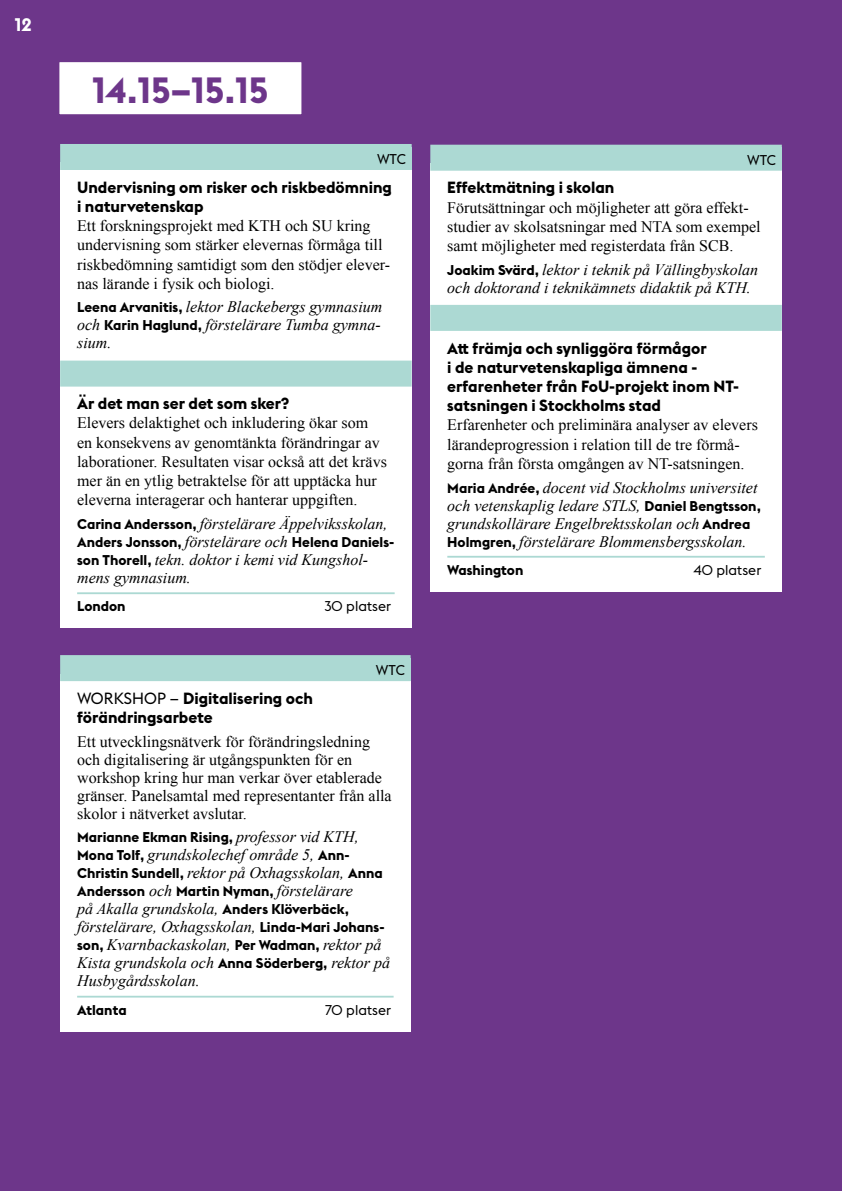
<style>
.page{position:relative;width:842px;height:1191px;background:#6d368a}
.page>*{position:absolute;margin:0;border:0;box-sizing:border-box;transform-origin:0 0}
.t1{font:700 36px "Stockholm Type";color:#6d368a}
.t2{font:700 18px "Stockholm Type";color:#fff}
.t3{font:16px/19.2px "Times New Roman";color:#000}
.t4{font:italic 16px/18px "Times New Roman";color:#000}
.t5{font:700 16px/19.2px "Stockholm Type";color:#000}
.t6{font:700 14px "Stockholm Type";color:#000}
.t7{font:14px "Stockholm Type";color:#000}
.s1{font-family:"Stockholm Type";font-weight:700;font-style:normal;font-size:14px}
.s2{font-family:"Times New Roman";font-weight:400;font-style:italic;font-size:16px}
.s3{font-weight:400}
</style>
<div class="page">
<div style="left:58px;top:61px;width:244px;height:54px;background:#fff"></div>
<div style="left:57px;top:60px;width:246px;height:56px;border:2px solid #6d368a"></div>
<div style="left:60px;top:163px;width:352px;height:465px;background:#fff"></div>
<div style="left:60px;top:144px;width:352px;height:26px;background:#acd9d3"></div>
<div style="left:60px;top:360px;width:352px;height:26px;background:#acd9d3"></div>
<hr style="left:77px;top:592px;width:318px;height:2px;background:#acd9d3">
<div style="left:430px;top:163px;width:352px;height:428px;background:#fff"></div>
<div style="left:430px;top:145px;width:352px;height:26px;background:#acd9d3"></div>
<div style="left:430px;top:305px;width:352px;height:26px;background:#acd9d3"></div>
<hr style="left:447px;top:556px;width:318px;height:1px;background:#acd9d3">
<div style="left:60px;top:673px;width:351px;height:358px;background:#fff"></div>
<div style="left:60px;top:655px;width:351px;height:26px;background:#acd9d3"></div>
<hr style="left:77px;top:995px;width:317px;height:2px;background:#acd9d3">
<p class="t2" style="left:15px;top:12px;width:19px">12</p>
<h1 class="t1" style="left:92px;top:64px;width:178px">14.15–15.15</h1>
<p class="t7" style="left:377px;top:149px;width:31px">WTC</p>
<p class="t5" style="left:77px;top:177px;width:316px">Undervisning om risker och riskbedömning i naturvetenskap</p>
<p class="t3" style="left:77px;top:216px;width:314px">Ett forskningsprojekt med KTH och SU kring undervisning som stärker elevernas förmåga till riskbedömning samtidigt som den stödjer elever&shy;nas lärande i fysik och biologi.</p>
<p class="t4" style="left:77px;top:298px;width:307px;text-align:justify"><span class="s1">Leena Arvanitis,</span> lektor Blackebergs gymnasium och <span class="s1">Karin Haglund,</span> förstelärare Tumba gymna&shy;sium.</p>
<p class="t5" style="left:77px;top:393px;width:213px">Är det man ser det som sker?</p>
<p class="t3" style="left:77px;top:413px;width:311px">Elevers delaktighet och inkludering ökar som en konsekvens av genomtänkta förändringar av laborationer. Resultaten visar också att det krävs mer än en ytlig betraktelse för att upptäcka hur eleverna interagerar och hanterar uppgiften.</p>
<p class="t4" style="left:77px;top:514px;width:312px"><span class="s1">Carina Andersson,</span> förstelärare Äppelviksskolan,</p>
<p class="t6" style="left:77px;top:532px;width:319px">Anders Jonsson, <span class="s2">förstelärare och</span> Helena Daniels-</p>
<p class="t4" style="left:77px;top:550px;width:292px"><span class="s1">son Thorell,</span> tekn. doktor i kemi vid Kungshol&shy;mens gymnasium.</p>
<p class="t6" style="left:77px;top:596px;width:50px">London</p>
<p class="t7" style="left:324px;top:596px;width:68px">30 platser</p>
<p class="t7" style="left:376px;top:660px;width:31px">WTC</p>
<p class="t5" style="left:77px;top:688px;width:237px"><span class="s3">WORKSHOP –</span> Digitalisering och förändringsarbete</p>
<p class="t3" style="left:77px;top:732px;width:316px;line-height:18px">Ett utvecklingsnätverk för förändringsledning och digitalisering är utgångspunkten för en workshop kring hur man verkar över etablerade gränser. Panelsamtal med representanter från alla skolor i nätverket avslutar.</p>
<p class="t6" style="left:77px;top:827px;width:283px">Marianne Ekman Rising, <span class="s2">professor vid KTH,</span></p>
<p class="t4" style="left:77px;top:845px;width:307px"><span class="s1">Mona Tolf,</span> grundskolechef område 5, <span class="s1">Ann-<br>Christin Sundell,</span> rektor på Oxhagsskolan, <span class="s1">Anna</span></p>
<p class="t6" style="left:77px;top:881px;width:277px">Andersson <span class="s2">och</span> Martin Nyman, <span class="s2">förstelärare</span></p>
<p class="t4" style="left:77px;top:899px;width:314px">på Akalla grundskola, <span class="s1">Anders Klöverbäck, </span>förstelärare, Oxhagsskolan, <span class="s1">Linda-Mari Johans&shy;son,</span> Kvarnbackaskolan, <span class="s1">Per Wadman,</span> rektor på Kista grundskola och <span class="s1">Anna Söderberg,</span> rektor på Husbygårdsskolan.</p>
<p class="t6" style="left:77px;top:999px;width:51px">Atlanta</p>
<p class="t7" style="left:325px;top:1000px;width:68px">70 platser</p>
<p class="t7" style="left:747px;top:150px;width:31px">WTC</p>
<p class="t5" style="left:447px;top:177px;width:169px">Effektmätning i skolan</p>
<p class="t3" style="left:447px;top:197px;width:315px">Förutsättningar och möjligheter att göra effekt&shy;studier av skolsatsningar med NTA som exempel samt möjligheter med registerdata från SCB.</p>
<p class="t4" style="left:447px;top:260px;width:312px"><span class="s1">Joakim Svärd,</span> lektor i teknik på Vällingbyskolan och doktorand i teknikämnets didaktik på KTH.</p>
<p class="t5" style="left:447px;top:337px;width:293px">Att främja och synliggöra förmågor<br>i de naturvetenskapliga ämnena - erfarenheter från FoU-projekt inom NT&shy;satsningen i Stockholms stad</p>
<p class="t3" style="left:447px;top:415px;width:312px">Erfarenheter och preliminära analyser av elevers lärandeprogression i relation till de tre förmå&shy;gorna från första omgången av NT-satsningen.</p>
<p class="t4" style="left:447px;top:478px;width:315px"><span class="s1">Maria Andrée,</span> docent vid Stockholms universitet och vetenskaplig ledare STLS, <span class="s1">Daniel Bengtsson, </span>grundskollärare Engelbrektsskolan och <span class="s1">Andrea Holmgren,</span> förstelärare Blommensbergsskolan.</p>
<p class="t6" style="left:447px;top:560px;width:78px">Washington</p>
<p class="t7" style="left:693px;top:560px;width:69px">40 platser</p>
</div>
